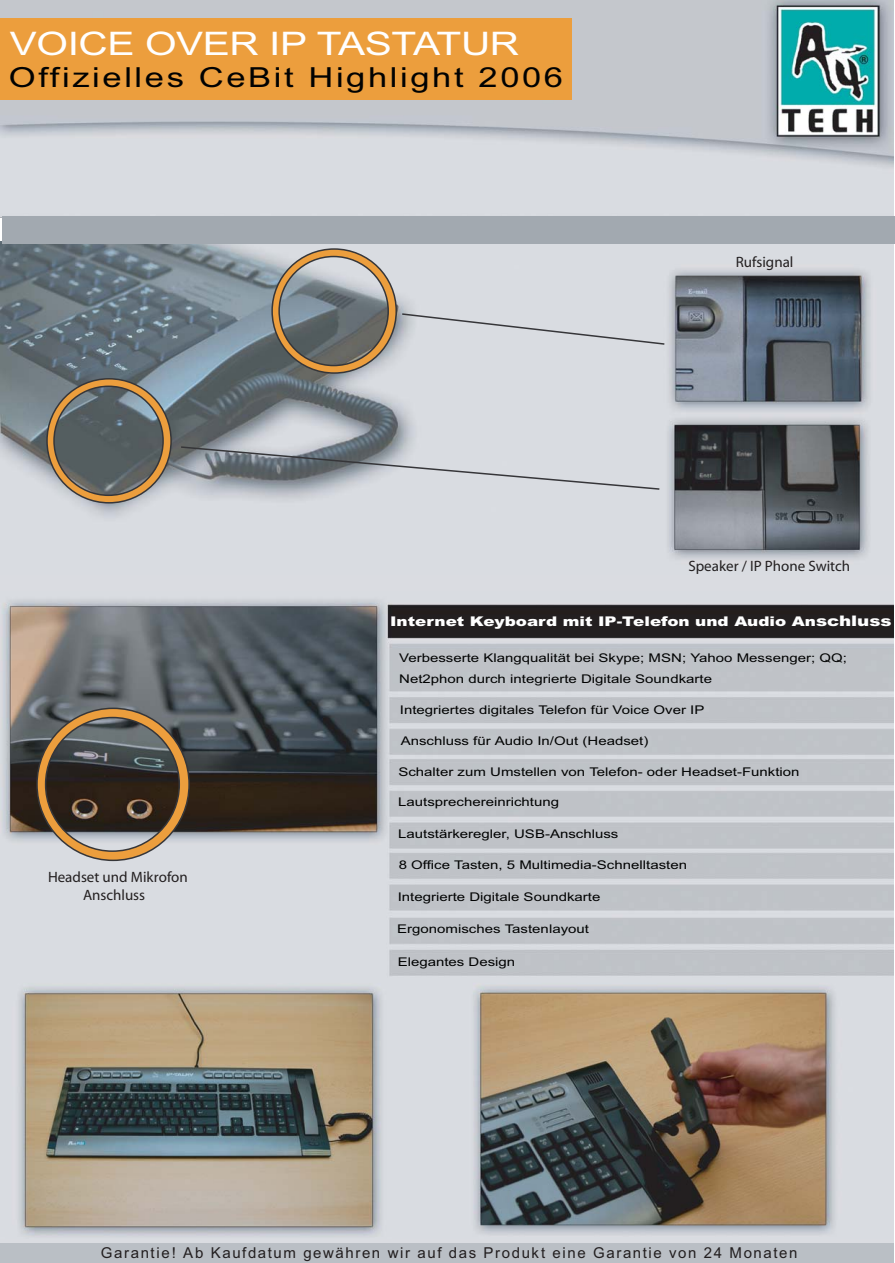
<style>
.page{position:relative;width:895px;height:1263px;background:#fff}
.page>*{position:absolute;margin:0;border:0;box-sizing:border-box;transform-origin:0 0}
.t1{font:32.4px "Arial";letter-spacing:-.01em;color:#fff;scale:1.25 1}
.t2{font:27.6px "Arial";letter-spacing:.075em;color:#010202;scale:1.25 1}
.t3{font:15px "Arial";letter-spacing:.105em;color:#231f20}
.t4{font:15px/18px "Myriad";color:#231f20;text-align:center}
.t5{font:900 13.35px "Arial";color:#fff;scale:1.25 1}
.t6{font:12px/21px "Arial";color:#010202;scale:1.25 1}
.s1{font-size:14.55px}
</style>
<div class="page">
<img style="left:1px;top:242px;width:892px;height:333px">
<img style="left:0;top:0;width:893px;height:217px">
<svg style="left:179px;top:312px;width:487px;height:179px;background:#b5bac0"></svg>
<div style="left:1px;top:575px;width:892px;height:668px;background:#dadce1"></div>
<img style="left:0;top:592px;width:893px;height:647px">
<svg style="left:45px;top:377px;width:127px;height:127px;background:#7b786f"></svg>
<svg style="left:270px;top:248px;width:128px;height:127px;background:#938f86"></svg>
<div style="left:2px;top:216px;width:892px;height:28px;background:#a2a9b0"></div>
<svg style="left:36px;top:707px;width:154px;height:155px;background:#6d6152"></svg>
<div style="left:0;top:18px;width:571px;height:81px;background:#ec9e3d"></div>
<div style="left:0;top:1243px;width:893px;height:20px;background:#babfc5"></div>
<p class="t1" style="left:10px;top:25px;width:409px">VOICE OVER IP TASTATUR</p>
<p class="t2" style="left:9px;top:62px;width:445px">Offizielles CeBit Highlight 2006</p>
<p class="t4" style="left:735px;top:254px;width:59px">Rufsignal</p>
<p class="t4" style="left:688px;top:558px;width:163px">Speaker / IP Phone Switch</p>
<p class="t5" style="left:390px;top:613px;width:403px">Internet Keyboard mit IP-Telefon und Audio An<span class="s1">schluss</span></p>
<p class="t6" style="left:399px;top:647px;width:360px">Verbesserte Klangqualität bei Skype; MSN; Yahoo Messenger; QQ;<br>Net2phon durch integrierte Digitale Soundkarte</p>
<p class="t6" style="left:400px;top:699px;width:245px">Integriertes digitales Telefon für Voice Over IP</p>
<p class="t6" style="left:400px;top:730px;width:200px">Anschluss für Audio In/Out (Headset)</p>
<p class="t6" style="left:398px;top:762px;width:322px">Schalter zum Umstellen von Telefon- oder Headset-Funktion</p>
<p class="t6" style="left:398px;top:791px;width:130px">Lautsprechereinrichtung</p>
<p class="t4" style="left:48px;top:869px;width:141px">Headset und Mikrofon<br>Anschluss</p>
<p class="t6" style="left:398px;top:823px;width:178px">Lautstärkeregler, USB-Anschluss</p>
<p class="t6" style="left:398px;top:854px;width:232px">8 Office Tasten, 5 Multimedia-Schnelltasten</p>
<p class="t6" style="left:397px;top:886px;width:164px">Integrierte Digitale Soundkarte</p>
<p class="t6" style="left:397px;top:918px;width:155px">Ergonomisches Tastenlayout</p>
<p class="t6" style="left:397px;top:951px;width:96px">Elegantes Design</p>
<p class="t3" style="left:101px;top:1244px;width:698px">Garantie! Ab Kaufdatum gewähren wir auf das Produkt eine Garantie von 24 Monaten</p>
</div>
